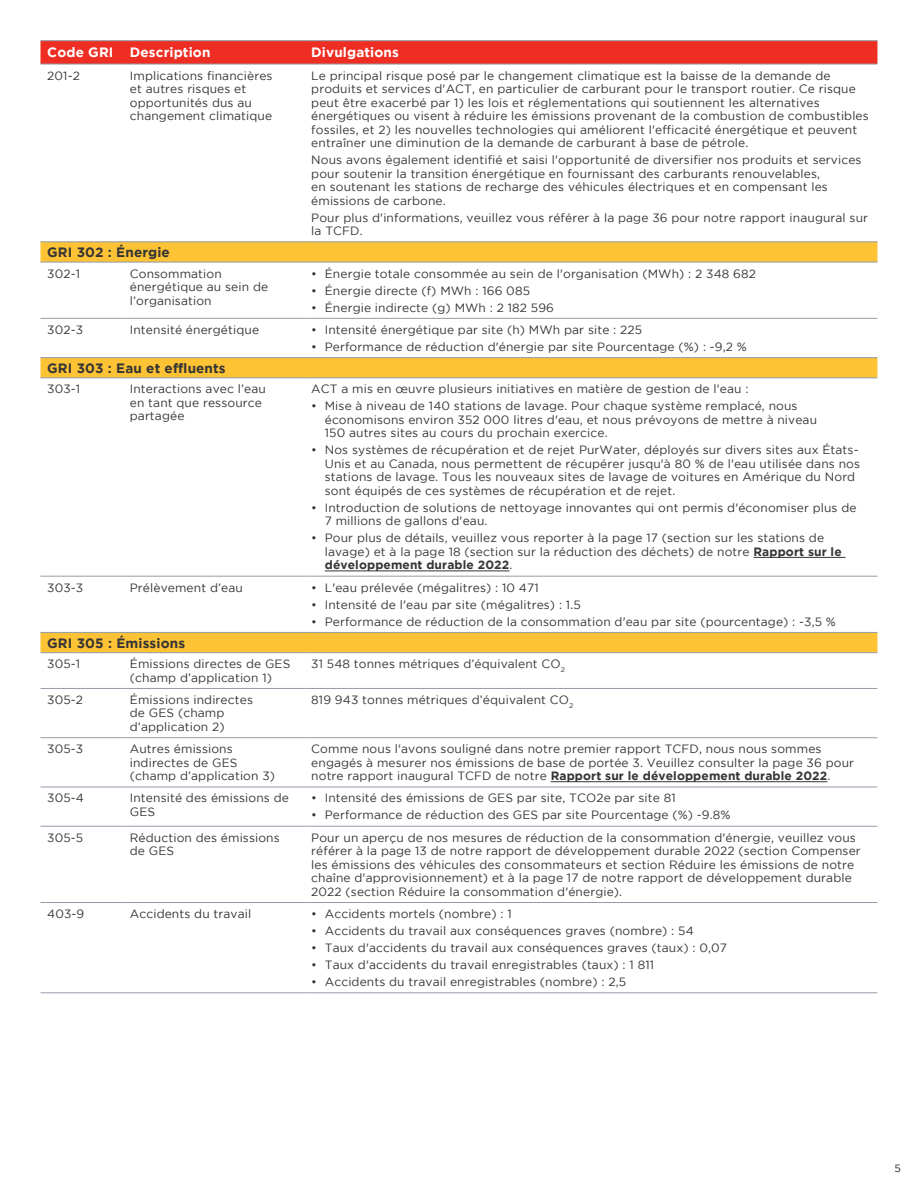
<style>
.page{position:relative;width:918px;height:1188px;background:#fff}
.page>*{position:absolute;margin:0;border:0;box-sizing:border-box;transform-origin:0 0}
.t1{font:700 13.5px "Gotham";letter-spacing:.01em;color:#363536}
.t2{font:700 13.5px "Gotham";letter-spacing:.01em;color:#fff}
.t3{font:12px/13.5px "Gotham";letter-spacing:.01em;color:#363536}
.t4{font:10.5px "Gotham";color:#231f20}
.s1{font-weight:700}
</style>
<div class="page">
<svg style="left:40px;top:41px;width:837px;height:23px;background:#eb3125"></svg>
<svg style="left:40px;top:243px;width:837px;height:409px"></svg>
<hr style="left:40px;top:40px;width:83px;height:1px;background:#949ca8">
<hr style="left:123px;top:40px;width:182px;height:1px;background:#949ca8">
<hr style="left:305px;top:40px;width:572px;height:1px;background:#949ca8">
<hr style="left:40px;top:64px;width:83px;height:1px;background:#949ca8">
<hr style="left:123px;top:64px;width:182px;height:1px;background:#949ca8">
<hr style="left:305px;top:64px;width:572px;height:1px;background:#949ca8">
<hr style="left:40px;top:242px;width:83px;height:1px;background:#949ca8">
<hr style="left:123px;top:242px;width:182px;height:1px;background:#949ca8">
<hr style="left:305px;top:242px;width:572px;height:1px;background:#949ca8">
<hr style="left:40px;top:262px;width:83px;height:1px;background:#949ca8">
<hr style="left:123px;top:262px;width:182px;height:1px;background:#949ca8">
<hr style="left:305px;top:262px;width:572px;height:1px;background:#949ca8">
<hr style="left:40px;top:318px;width:83px;height:1px;background:#949ca8">
<hr style="left:123px;top:318px;width:182px;height:1px;background:#949ca8">
<hr style="left:305px;top:318px;width:572px;height:1px;background:#949ca8">
<hr style="left:40px;top:357px;width:83px;height:1px;background:#949ca8">
<hr style="left:123px;top:357px;width:182px;height:1px;background:#949ca8">
<hr style="left:305px;top:357px;width:572px;height:1px;background:#949ca8">
<hr style="left:40px;top:378px;width:83px;height:1px;background:#949ca8">
<hr style="left:123px;top:378px;width:182px;height:1px;background:#949ca8">
<hr style="left:305px;top:378px;width:572px;height:1px;background:#949ca8">
<hr style="left:40px;top:576px;width:83px;height:1px;background:#949ca8">
<hr style="left:123px;top:576px;width:182px;height:1px;background:#949ca8">
<hr style="left:305px;top:576px;width:572px;height:1px;background:#949ca8">
<hr style="left:40px;top:632px;width:83px;height:1px;background:#949ca8">
<hr style="left:123px;top:632px;width:182px;height:1px;background:#949ca8">
<hr style="left:305px;top:632px;width:572px;height:1px;background:#949ca8">
<hr style="left:40px;top:652px;width:83px;height:1px;background:#949ca8">
<hr style="left:123px;top:652px;width:182px;height:1px;background:#949ca8">
<hr style="left:305px;top:652px;width:572px;height:1px;background:#949ca8">
<hr style="left:40px;top:688px;width:83px;height:1px;background:#949ca8">
<hr style="left:123px;top:688px;width:182px;height:1px;background:#949ca8">
<hr style="left:305px;top:688px;width:572px;height:1px;background:#949ca8">
<hr style="left:40px;top:737px;width:83px;height:1px;background:#949ca8">
<hr style="left:123px;top:737px;width:182px;height:1px;background:#949ca8">
<hr style="left:305px;top:737px;width:572px;height:1px;background:#949ca8">
<hr style="left:40px;top:787px;width:83px;height:1px;background:#949ca8">
<hr style="left:123px;top:787px;width:182px;height:1px;background:#949ca8">
<hr style="left:305px;top:787px;width:572px;height:1px;background:#949ca8">
<hr style="left:40px;top:826px;width:83px;height:1px;background:#949ca8">
<hr style="left:123px;top:826px;width:182px;height:1px;background:#949ca8">
<hr style="left:305px;top:826px;width:572px;height:1px;background:#949ca8">
<hr style="left:40px;top:902px;width:83px;height:1px;background:#949ca8">
<hr style="left:123px;top:902px;width:182px;height:1px;background:#949ca8">
<hr style="left:305px;top:902px;width:572px;height:1px;background:#949ca8">
<hr style="left:40px;top:993px;width:83px;height:1px;background:#949ca8">
<hr style="left:123px;top:993px;width:182px;height:1px;background:#949ca8">
<hr style="left:305px;top:993px;width:572px;height:1px;background:#949ca8">
<hr style="left:754px;top:557px;width:92px;height:1px;background:#363536">
<hr style="left:325px;top:571px;width:184px;height:1px;background:#363536">
<hr style="left:551px;top:781px;width:276px;height:1px;background:#363536">
<p class="t2" style="left:47px;top:45px;width:165px">Code GRI Description</p>
<p class="t2" style="left:311px;top:45px;width:89px">Divulgations</p>
<p class="t3" style="left:47px;top:68px;width:34px">201-2</p>
<p class="t3" style="left:130px;top:68px;width:144px">Implications financières et autres risques et opportunités dus au changement climatique</p>
<p class="t3" style="left:311px;top:68px;width:559px">Le principal risque posé par le changement climatique est la baisse de la demande de produits et services d'ACT, en particulier de carburant pour le transport routier. Ce risque peut être exacerbé par 1) les lois et réglementations qui soutiennent les alternatives énergétiques ou visent à réduire les émissions provenant de la combustion de combustibles fossiles, et 2) les nouvelles technologies qui améliorent l'efficacité énergétique et peuvent entraîner une diminution de la demande de carburant à base de pétrole.</p>
<p class="t3" style="left:311px;top:153px;width:552px">Nous avons également identifié et saisi l'opportunité de diversifier nos produits et services pour soutenir la transition énergétique en fournissant des carburants renouvelables,<br>en soutenant les stations de recharge des véhicules électriques et en compensant les émissions de carbone.</p>
<p class="t3" style="left:311px;top:210px;width:558px">Pour plus d'informations, veuillez vous référer à la page 36 pour notre rapport inaugural sur la TCFD.</p>
<p class="t1" style="left:47px;top:244px;width:124px">GRI 302 : Énergie</p>
<p class="t3" style="left:47px;top:266px;width:34px">302-1</p>
<p class="t3" style="left:130px;top:266px;width:140px">Consommation énergétique au sein de l’organisation</p>
<p class="t3" style="left:311px;top:266px;width:446px">• Énergie totale consommée au sein de l'organisation (MWh) : 2 348 682</p>
<p class="t3" style="left:311px;top:283px;width:220px">• Énergie directe (f) MWh : 166 085</p>
<p class="t3" style="left:311px;top:300px;width:244px">• Énergie indirecte (g) MWh : 2 182 596</p>
<p class="t3" style="left:47px;top:323px;width:37px">302-3</p>
<p class="t3" style="left:130px;top:323px;width:131px">Intensité énergétique</p>
<p class="t3" style="left:311px;top:323px;width:332px">• Intensité énergétique par site (h) MWh par site : 225</p>
<p class="t3" style="left:311px;top:340px;width:437px">• Performance de réduction d'énergie par site Pourcentage (%) : -9,2 %</p>
<p class="t1" style="left:47px;top:360px;width:180px">GRI 303 : Eau et effluents</p>
<p class="t3" style="left:47px;top:382px;width:34px">303-1</p>
<p class="t3" style="left:130px;top:382px;width:137px">Interactions avec l’eau en tant que ressource partagée</p>
<p class="t3" style="left:311px;top:382px;width:439px">ACT a mis en œuvre plusieurs initiatives en matière de gestion de l'eau :</p>
<p class="t3" style="left:325px;top:399px;width:494px;text-indent:-14px">• Mise à niveau de 140 stations de lavage. Pour chaque système remplacé, nous économisons environ 352 000 litres d'eau, et nous prévoyons de mettre à niveau<br>150 autres sites au cours du prochain exercice.</p>
<p class="t3" style="left:325px;top:443px;width:537px;text-indent:-14px">• Nos systèmes de récupération et de rejet PurWater, déployés sur divers sites aux États-Unis et au Canada, nous permettent de récupérer jusqu'à 80 % de l'eau utilisée dans nos stations de lavage. Tous les nouveaux sites de lavage de voitures en Amérique du Nord sont équipés de ces systèmes de récupération et de rejet.</p>
<p class="t3" style="left:325px;top:501px;width:533px;text-indent:-14px">• Introduction de solutions de nettoyage innovantes qui ont permis d'économiser plus de<br>7 millions de gallons d'eau.</p>
<p class="t3" style="left:325px;top:531px;width:518px;text-indent:-14px">• Pour plus de détails, veuillez vous reporter à la page 17 (section sur les stations de lavage) et à la page 18 (section sur la réduction des déchets) de notre <span class="s1">Rapport sur le développement durable 2022</span>.</p>
<p class="t3" style="left:47px;top:580px;width:38px">303-3</p>
<p class="t3" style="left:130px;top:580px;width:115px">Prélèvement d’eau</p>
<p class="t3" style="left:311px;top:580px;width:229px">• L'eau prélevée (mégalitres) : 10 471</p>
<p class="t3" style="left:311px;top:597px;width:271px">• Intensité de l'eau par site (mégalitres) : 1.5</p>
<p class="t3" style="left:311px;top:614px;width:526px">• Performance de réduction de la consommation d'eau par site (pourcentage) : -3,5 %</p>
<p class="t1" style="left:47px;top:635px;width:139px">GRI 305 : Émissions</p>
<p class="t3" style="left:47px;top:657px;width:34px">305-1</p>
<p class="t3" style="left:130px;top:657px;width:162px">Émissions directes de GES (champ d’application 1)</p>
<p class="t3" style="left:311px;top:657px;width:255px">31 548 tonnes métriques d’équivalent CO<sub>2</sub></p>
<p class="t3" style="left:47px;top:693px;width:37px">305-2</p>
<p class="t3" style="left:130px;top:693px;width:125px">Émissions indirectes de GES (champ d’application 2)</p>
<p class="t3" style="left:311px;top:693px;width:264px">819 943 tonnes métriques d’équivalent CO<sub>2</sub></p>
<p class="t3" style="left:47px;top:742px;width:38px">305-3</p>
<p class="t3" style="left:130px;top:742px;width:147px">Autres émissions indirectes de GES (champ d’application 3)</p>
<p class="t3" style="left:311px;top:742px;width:544px">Comme nous l'avons souligné dans notre premier rapport TCFD, nous nous sommes engagés à mesurer nos émissions de base de portée 3. Veuillez consulter la page 36 pour notre rapport inaugural TCFD de notre <span class="s1">Rapport sur le développement durable 2022</span>.</p>
<p class="t3" style="left:47px;top:791px;width:38px">305-4</p>
<p class="t3" style="left:130px;top:791px;width:161px">Intensité des émissions de<br>GES</p>
<p class="t3" style="left:311px;top:791px;width:366px">• Intensité des émissions de GES par site, TCO2e par site 81</p>
<p class="t3" style="left:311px;top:808px;width:421px">• Performance de réduction des GES par site Pourcentage (%) -9.8%</p>
<p class="t3" style="left:47px;top:831px;width:37px">305-5</p>
<p class="t3" style="left:130px;top:831px;width:151px">Réduction des émissions de GES</p>
<p class="t3" style="left:311px;top:831px;width:551px">Pour un aperçu de nos mesures de réduction de la consommation d'énergie, veuillez vous référer à la page 13 de notre rapport de développement durable 2022 (section Compenser les émissions des véhicules des consommateurs et section Réduire les émissions de notre chaîne d'approvisionnement) et à la page 17 de notre rapport de développement durable 2022 (section Réduire la consommation d'énergie).</p>
<p class="t3" style="left:47px;top:907px;width:39px">403-9</p>
<p class="t3" style="left:130px;top:907px;width:123px">Accidents du travail</p>
<p class="t3" style="left:311px;top:907px;width:202px">• Accidents mortels (nombre) : 1</p>
<p class="t3" style="left:311px;top:924px;width:384px">• Accidents du travail aux conséquences graves (nombre) : 54</p>
<p class="t3" style="left:311px;top:941px;width:417px">• Taux d'accidents du travail aux conséquences graves (taux) : 0,07</p>
<p class="t3" style="left:311px;top:958px;width:344px">• Taux d'accidents du travail enregistrables (taux) : 1 811</p>
<p class="t3" style="left:311px;top:975px;width:316px">• Accidents du travail enregistrables (nombre) : 2,5</p>
<p class="t4" style="left:895px;top:1162px;width:8px">5</p>
</div>
